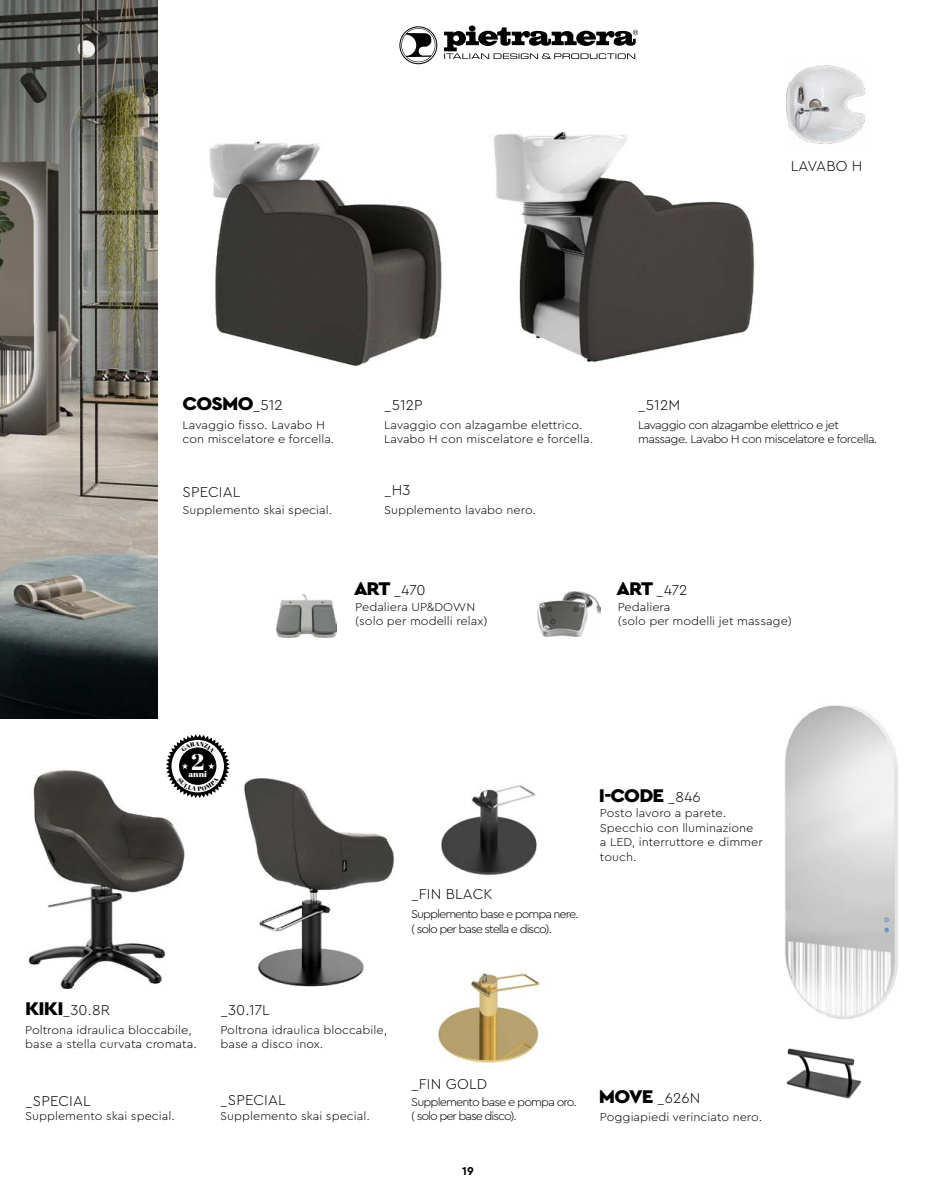
<style>
.page{position:relative;width:936px;height:1191px;background:#fff}
.page>*{position:absolute;margin:0;border:0;box-sizing:border-box;transform-origin:0 0}
.t1{font:22.5px "Abril Fatface";color:#fff;scale:1.06 1}
.t2{font:900 19.2px "Cera Pro";letter-spacing:-.04em;color:#000;scale:1.06 1}
.t3{font:300 15px "Cera Pro";letter-spacing:.01em;color:#000}
.t4{font:700 12px "Cera Pro";color:#000}
.t5{font:300 11.85px/14.4px "Cera Pro";color:#000;scale:1.06 1}
.t6{font:300 11.85px/14.4px "Cera Pro";letter-spacing:-.05em;color:#000;scale:1.06 1}
.t7{font:300 11.85px/14.4px "Cera Pro";letter-spacing:-.08em;color:#000;scale:1.06 1}
.t8{font:300 11.85px/14.4px "Cera Pro";letter-spacing:-.07em;color:#000;scale:1.06 1}
.t9{font:8.4px "Abril Fatface";color:#fff;scale:1.06 1}
.s1{font-weight:300;font-size:15px}
.s2{font-weight:900;font-size:19.2px}
</style>
<div class="page">
<svg style="left:399px;top:26px;width:239px;height:38px"></svg>
<img style="left:786px;top:1048px;width:76px;height:51px">
<img style="left:209px;top:141px;width:233px;height:226px">
<img style="left:494px;top:131px;width:261px;height:232px">
<img style="left:786px;top:65px;width:79px;height:79px">
<img style="left:28px;top:769px;width:157px;height:220px">
<img style="left:244px;top:778px;width:151px;height:209px">
<img style="left:785px;top:705px;width:113px;height:314px">
<img style="left:0;top:0;width:157px;height:719px">
<img style="left:537px;top:591px;width:64px;height:45px">
<img style="left:276px;top:595px;width:60px;height:42px">
<img style="left:441px;top:785px;width:96px;height:91px">
<img style="left:438px;top:973px;width:103px;height:91px">
<svg style="left:166px;top:734px;width:63px;height:64px"></svg>
<h2 class="t2" style="left:182px;top:391px;width:96px">COSMO<span class="s1">_512</span></h2>
<p class="t3" style="left:384px;top:395px;width:40px">_512P</p>
<p class="t3" style="left:638px;top:395px;width:43px">_512M</p>
<p class="t3" style="left:790px;top:156px;width:73px">LAVABO H</p>
<p class="t5" style="left:182px;top:417px;width:145px">Lavaggio fisso. Lavabo H con miscelatore e forcella.</p>
<p class="t5" style="left:384px;top:417px;width:199px">Lavaggio con alzagambe elettrico.<br>Lavabo H con miscelatore e forcella.</p>
<p class="t6" style="left:638px;top:417px;width:227px">Lavaggio con alzagambe elettrico e jet massage. Lavabo H con miscelatore e forcella.</p>
<p class="t3" style="left:182px;top:482px;width:59px">SPECIAL</p>
<p class="t3" style="left:384px;top:480px;width:28px">_H3</p>
<p class="t5" style="left:182px;top:502px;width:143px">Supplemento skai special.</p>
<p class="t5" style="left:384px;top:502px;width:145px">Supplemento lavabo nero.</p>
<p class="t3" style="left:354px;top:580px;width:73px"><span class="s2">ART</span> _470</p>
<p class="t3" style="left:616px;top:580px;width:72px"><span class="s2">ART</span> _472</p>
<p class="t5" style="left:355px;top:599px;width:126px">Pedaliera UP&amp;DOWN (solo per modelli relax)</p>
<p class="t5" style="left:617px;top:599px;width:166px">Pedaliera<br>(solo per modelli jet massage)</p>
<h1 class="t1" style="left:191px;top:746px;width:14px">2</h1>
<p class="t9" style="left:188px;top:767px;width:19px">anni</p>
<p class="t3" style="left:411px;top:884px;width:83px">_FIN BLACK</p>
<p class="t7" style="left:411px;top:906px;width:159px">Supplemento base e pompa nere. ( solo per base stella e disco).</p>
<h2 class="t2" style="left:599px;top:782px;width:97px">I-CODE <span class="s1">_846</span></h2>
<p class="t5" style="left:600px;top:805px;width:155px">Posto lavoro a parete.<br>Specchio con lluminazione a LED, interruttore e dimmer touch.</p>
<p class="t3" style="left:25px;top:1000px;width:86px"><span class="s2">KIKI</span>_30.8R</p>
<p class="t3" style="left:220px;top:1000px;width:51px">_30.17L</p>
<p class="t5" style="left:25px;top:1021px;width:163px">Poltrona idraulica bloccabile, base a stella curvata cromata.</p>
<p class="t3" style="left:25px;top:1090px;width:67px">_SPECIAL</p>
<p class="t5" style="left:220px;top:1021px;width:159px">Poltrona idraulica bloccabile, base a disco inox.</p>
<p class="t3" style="left:220px;top:1090px;width:67px">_SPECIAL</p>
<p class="t5" style="left:25px;top:1108px;width:143px">Supplemento skai special.</p>
<p class="t5" style="left:220px;top:1108px;width:143px">Supplemento skai special.</p>
<p class="t3" style="left:411px;top:1074px;width:77px">_FIN GOLD</p>
<p class="t8" style="left:411px;top:1094px;width:158px">Supplemento base e pompa oro. ( solo per base disco).</p>
<p class="t4" style="left:462px;top:1163px;width:13px">19</p>
<p class="t3" style="left:599px;top:1088px;width:103px"><span class="s2">MOVE</span> _626N</p>
<p class="t5" style="left:600px;top:1108px;width:155px">Poggiapiedi verinciato nero.</p>
</div>
